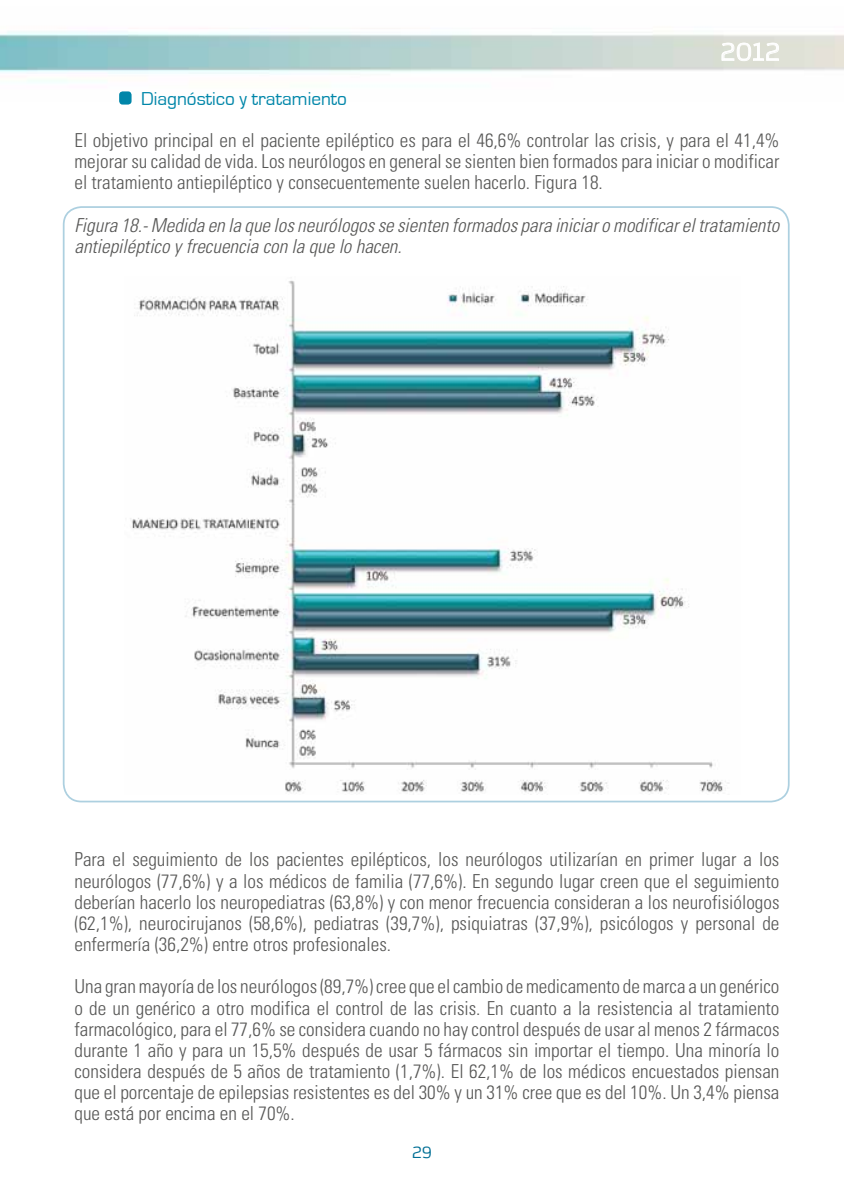
<style>
.page{position:relative;width:844px;height:1191px;background:#fff}
.page>*{position:absolute;margin:0;border:0;box-sizing:border-box;transform-origin:0 0}
.t1{font:26.25px "Azoft Sans";color:#fff}
.t2{font:300 condensed 19.25px/21.2px "Univers";color:#575756;text-align:justify}
.t3{font:italic 300 condensed 19.25px/21.2px "Univers";color:#575756}
.t4{font:19.25px "Eurostile";color:#0086a9}
.t5{font:17.5px "Azoft Sans";color:#006f95}
</style>
<div class="page">
<img style="left:0;top:31px;width:843px;height:70px">
<svg style="left:720px;top:42px;width:59px;height:20px"></svg>
<div style="left:119px;top:91px;width:12px;height:14px;background:#0086a9;border-radius:4px"></div>
<img style="left:130px;top:280px;width:599px;height:514px">
<h1 class="t1" style="left:720px;top:35px;width:60px">2012</h1>
<p class="t4" style="left:141px;top:88px;width:207px">Diagnóstico y tratamiento</p>
<p class="t2" style="left:74px;top:129px;width:706px">El objetivo principal en el paciente epiléptico es para el 46,6% controlar las crisis, y para el 41,4% mejorar su calidad de vida. Los neurólogos en general se sienten bien formados para iniciar o modificar el tratamiento antiepiléptico y consecuentemente suelen hacerlo. Figura 18.</p>
<p class="t3" style="left:74px;top:214px;width:706px">Figura 18.- Medida en la que los neurólogos se sienten formados para iniciar o modificar el tratamiento antiepiléptico y frecuencia con la que lo hacen.</p>
<p class="t2" style="left:74px;top:849px;width:706px">Para el seguimiento de los pacientes epilépticos, los neurólogos utilizarían en primer lugar a los neurólogos (77,6%) y a los médicos de familia (77,6%). En segundo lugar creen que el seguimiento deberían hacerlo los neuropediatras (63,8%) y con menor frecuencia consideran a los neurofisiólogos (62,1%), neurocirujanos (58,6%), pediatras (39,7%), psiquiatras (37,9%), psicólogos y personal de enfermería (36,2%) entre otros profesionales.</p>
<p class="t2" style="left:74px;top:976px;width:706px">Una gran mayoría de los neurólogos (89,7%) cree que el cambio de medicamento de marca a un genérico o de un genérico a otro modifica el control de las crisis. En cuanto a la resistencia al tratamiento farmacológico, para el 77,6% se considera cuando no hay control después de usar al menos 2 fármacos durante 1 año y para un 15,5% después de usar 5 fármacos sin importar el tiempo. Una minoría lo considera después de 5 años de tratamiento (1,7%). El 62,1% de los médicos encuestados piensan que el porcentaje de epilepsias resistentes es del 30% y un 31% cree que es del 10%. Un 3,4% piensa que está por encima en el 70%.</p>
<p class="t5" style="left:412px;top:1141px;width:21px">29</p>
</div>
